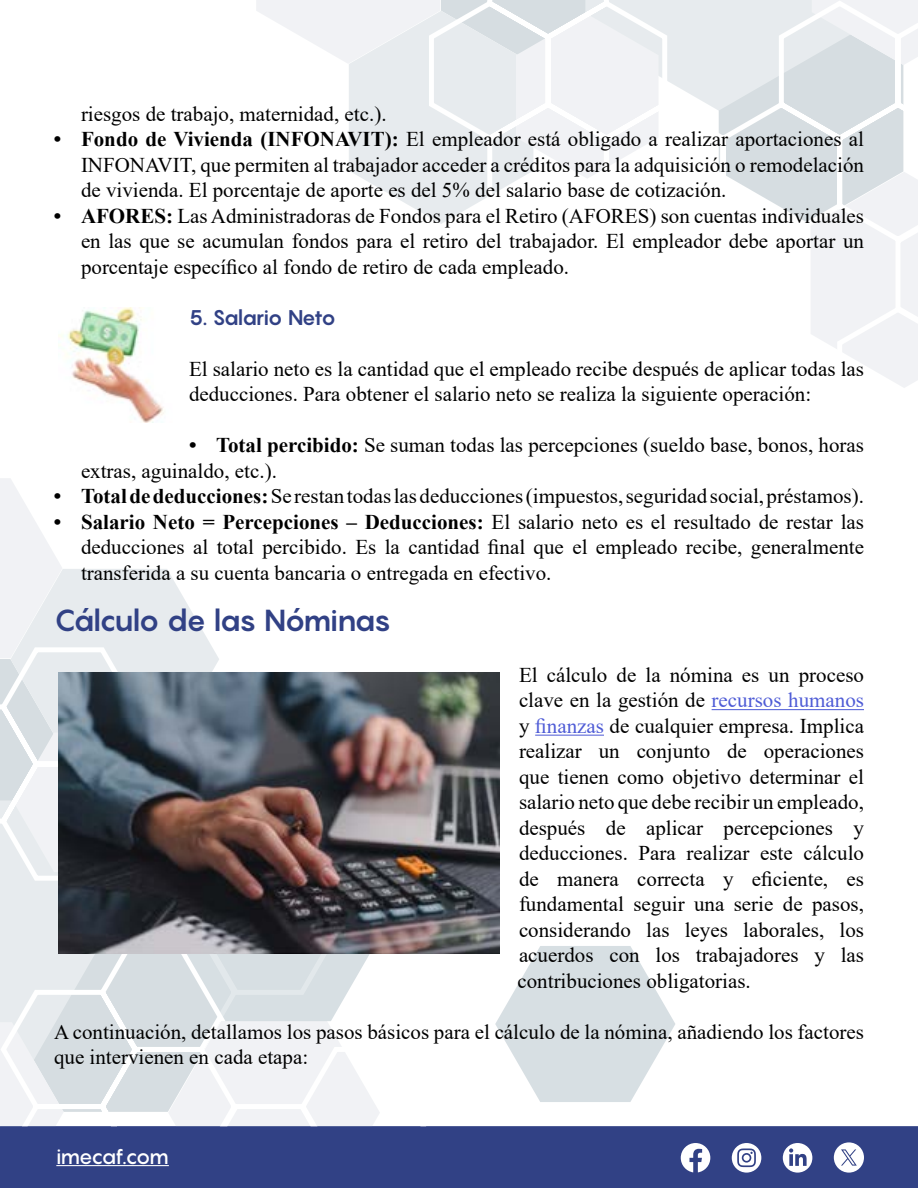
<style>
.page{position:relative;width:918px;height:1188px;background:#fff}
.page>*{position:absolute;margin:0;border:0;box-sizing:border-box;transform-origin:0 0}
.t1{font:700 30px "Pangram";letter-spacing:-.065em;color:#314185}
.t2{font:21px/25.5px "Times New Roman";color:#000;text-align:justify}
.t3{font:700 21px "Pangram";letter-spacing:-.065em;color:#314185}
.t4{font:500 21px "Pangram";letter-spacing:-.075em;color:#fff}
.s1{font-weight:700}
.s2{color:#4f5cd6}
</style>
<div class="page">
<svg style="left:256px;top:0;width:169px;height:214px"></svg>
<svg style="left:425px;top:0;width:493px;height:388px"></svg>
<div style="left:0;top:1126px;width:918px;height:62px;background:#314185;border:2px solid #314185"></div>
<hr style="left:56px;top:1165px;width:113px;height:1px;background:#fff">
<svg style="left:681px;top:1143px;width:29px;height:29px"></svg>
<svg style="left:732px;top:1143px;width:29px;height:30px"></svg>
<svg style="left:783px;top:1143px;width:29px;height:30px"></svg>
<svg style="left:834px;top:1142px;width:30px;height:31px"></svg>
<svg style="left:495px;top:946px;width:180px;height:156px"></svg>
<svg style="left:0;top:478px;width:210px;height:165px"></svg>
<svg style="left:0;top:643px;width:441px;height:483px"></svg>
<hr style="left:712px;top:709px;width:152px;height:1px;background:#4f5cd6">
<hr style="left:535px;top:735px;width:69px;height:1px;background:#4f5cd6">
<img style="left:58px;top:307px;width:106px;height:115px">
<img style="left:58px;top:672px;width:441px;height:281px">
<p class="t2" style="left:81px;top:100px;width:307px">riesgos de trabajo, maternidad, etc.).</p>
<p class="t2" style="left:81px;top:126px;width:785px;text-indent:-27px"><span class="s1">• Fondo de Vivienda (INFONAVIT):</span> El empleador está obligado a realizar aportaciones al INFONAVIT, que permiten al trabajador acceder a créditos para la adquisición o remodelación de vivienda. El porcentaje de aporte es del 5% del salario base de cotización.</p>
<p class="t2" style="left:81px;top:202px;width:785px;text-indent:-27px"><span class="s1">• AFORES:</span> Las Administradoras de Fondos para el Retiro (AFORES) son cuentas individuales en las que se acumulan fondos para el retiro del trabajador. El empleador debe aportar un porcentaje específico al fondo de retiro de cada empleado.</p>
<p class="t3" style="left:189px;top:304px;width:148px">5. Salario Neto</p>
<p class="t2" style="left:189px;top:355px;width:677px">El salario neto es la cantidad que el empleado recibe después de aplicar todas las deducciones. Para obtener el salario neto se realiza la siguiente operación:</p>
<p class="t2" style="left:81px;top:432px;width:785px;text-indent:108px"><span class="s1">• Total percibido:</span> Se suman todas las percepciones (sueldo base, bonos, horas extras, aguinaldo, etc.).</p>
<p class="t2" style="left:54px;top:483px;width:811px"><span class="s1">• Total de deducciones:</span> Se restan todas las deducciones (impuestos, seguridad social, préstamos).</p>
<p class="t2" style="left:81px;top:508px;width:785px;text-indent:-27px"><span class="s1">• Salario Neto = Percepciones – Deducciones:</span> El salario neto es el resultado de restar las deducciones al total percibido. Es la cantidad final que el empleado recibe, generalmente transferida a su cuenta bancaria o entregada en efectivo.</p>
<h1 class="t1" style="left:54px;top:601px;width:339px">Cálculo de las Nóminas</h1>
<p class="t2" style="left:518px;top:661px;width:348px">El cálculo de la nómina es un proceso clave en la gestión de <span class="s2">recursos humanos </span>y <span class="s2">finanzas</span> de cualquier empresa. Implica realizar un conjunto de operaciones que tienen como objetivo determinar el salario neto que debe recibir un empleado, después de aplicar percepciones y deducciones. Para realizar este cálculo de manera correcta y eficiente, es fundamental seguir una serie de pasos, considerando las leyes laborales, los acuerdos con los trabajadores y las contribuciones obligatorias.</p>
<p class="t2" style="left:54px;top:1018px;width:812px">A continuación, detallamos los pasos básicos para el cálculo de la nómina, añadiendo los factores que intervienen en cada etapa:</p>
<p class="t4" style="left:56px;top:1142px;width:114px">imecaf.com</p>
</div>
